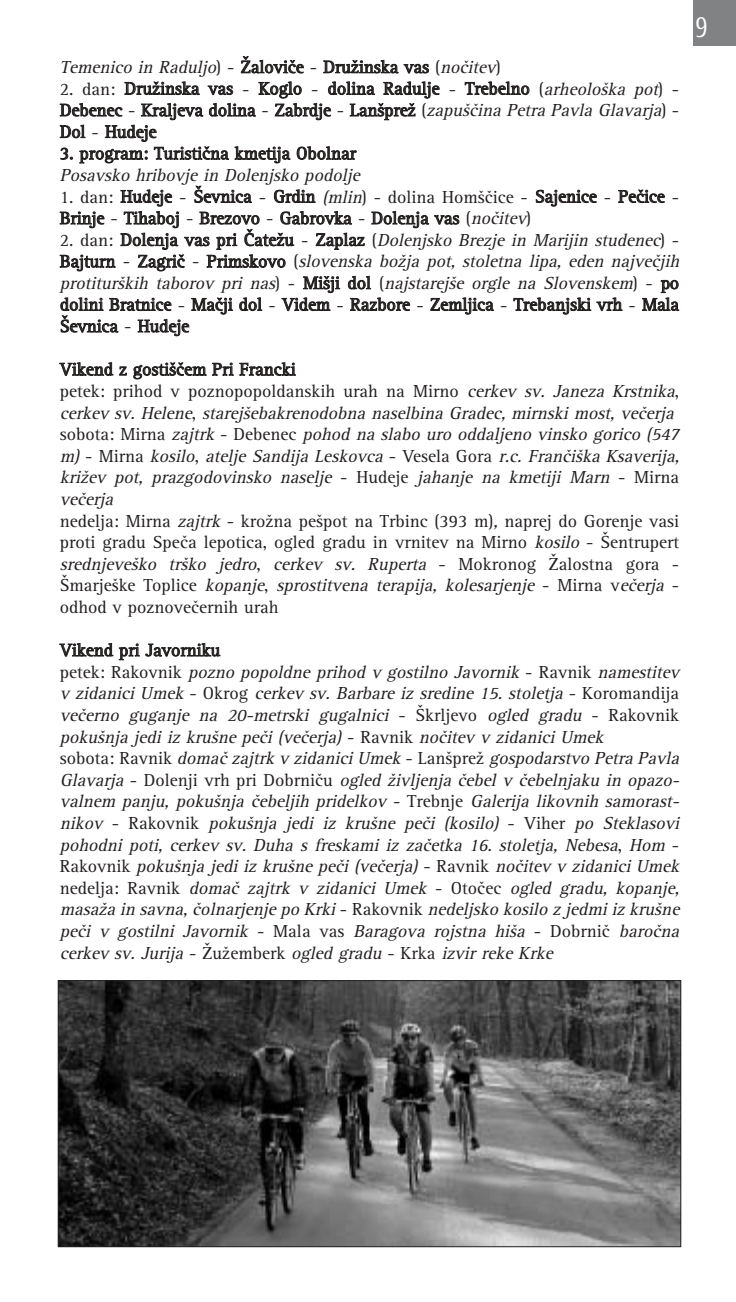
<style>
.page{position:relative;width:736px;height:1302px;background:#fff}
.page>*{position:absolute;margin:0;border:0;box-sizing:border-box;transform-origin:0 0}
.t1{font:32px "Rotis Serif SG";color:#fff;scale:.75 1}
.t2{font:italic 18px/21.6px "Rotis Serif SG";color:#231f1f}
.t3{font:18px/21.6px "Rotis Serif SG";letter-spacing:-.005em;color:#231f1f;text-align:justify}
.s1{font-style:italic}
.s2{font-style:normal}
</style>
<div class="page">
<img style="left:60px;top:982px;width:619px;height:263px">
<div style="left:58px;top:980px;width:623px;height:267px;border:1px solid #231f1f"></div>
<div style="left:694px;top:0;width:42px;height:45px;background:#808284"></div>
<p class="t3" style="left:60px;top:58px;width:442px"><span class="s1">Temenico in Raduljo</span>) - ÆaloviËe - Druæinska vas (<span class="s1">noËitev</span>)</p>
<p class="t3" style="left:60px;top:79px;width:621px">2. dan: Druæinska vas - Koglo - dolina Radulje - Trebelno (<span class="s1">arheoloπka pot</span>) - Debenec - Kraljeva dolina - Zabrdje - Lanπpreæ (<span class="s1">zapuπËina Petra Pavla Glavarja</span>) - Dol - Hudeje</p>
<p class="t3" style="left:60px;top:144px;width:298px">3. program: TuristiËna kmetija Obolnar</p>
<p class="t2" style="left:60px;top:166px;width:305px">Posavsko hribovje in Dolenjsko podolje</p>
<p class="t3" style="left:60px;top:187px;width:621px">1. dan: Hudeje - ©evnica - Grdin <span class="s1">(mlin</span>) - dolina HomπËice - Sajenice - PeËice -<br>Brinje - Tihaboj - Brezovo - Gabrovka - Dolenja vas (<span class="s1">noËitev</span>)</p>
<p class="t3" style="left:60px;top:230px;width:621px">2. dan: Dolenja vas pri »ateæu - Zaplaz (<span class="s1">Dolenjsko Brezje in Marijin studenec</span>) - B aj t u r n - Z a g r i Ë - P r i m s k o v o ( <span class="s1">slovenska boæja pot, stoletna lipa, eden najveËjih protiturπkih taborov pri nas</span>) - M i πj i d o l ( <span class="s1">najstarejπe orgle na Slovenskem</span>) - p o dolini Bratnice - MaËji dol - Videm - Razbore - Zemljica - Trebanjski vrh - Mala ©evnica - Hudeje</p>
<p class="t2" style="left:60px;top:360px;width:625px"><span class="s2">Vikend z gostiπËem Pri Francki<br>petek: prihod v poznopopoldanskih urah na Mirno</span> cerkev sv. Janeza Krstnika<span class="s2">, </span>cerkev sv. Helene<span class="s2">,</span> starejπebakrenodobna naselbina Gradec, mirnski most, veËerj a <span class="s2">s o b o t a : M i r n a</span> zajtrk <span class="s2">- D e b e n e c</span> pohod na slabo uro oddaljeno vinsko gorico (547 m) <span class="s2">- M i r n a</span> kosilo<span class="s2">,</span> atelje Sandija Leskovca <span class="s2">- Ve s e l a G o r a</span> r.c. FranËiπka Ksaverija, kriæev pot, prazgodovinsko naselje <span class="s2">- H u d ej e</span> j ahanje na kmetiji Marn <span class="s2">- M i r n a </span>veËerj a<br><span class="s2">nedelja: Mirna</span> zajtrk <span class="s2">- kroæna peπpot na Trbinc (393 m)</span>, <span class="s2">naprej do Gorenje vasi proti gradu SpeËa lepotica, ogled gradu in vrnitev na Mirno</span> kosilo <span class="s2">- ©entrupert </span>srednjeveπko trπko jedro<span class="s2">,</span> cerkev sv. Ruperta <span class="s2">- M o k r o n o g Æ a l o s t n a g o r a - © m a rj e π k e T o p l i c e</span> kopanje<span class="s2">,</span> sprostitvena terapija, kolesarjenje <span class="s2">- M i r n a v</span> eËerja <span class="s2">- odhod v poznoveËernih urah</span></p>
<p class="t2" style="left:60px;top:641px;width:625px"><span class="s2">Vikend pri Javorniku<br>p e t e k : R a k o v n i k</span> pozno popoldne prihod v gostilno Javornik <span class="s2">- R a v n i k</span> namestitev v zidanici Umek <span class="s2">- O k r o g</span> cerkev sv. Barbare iz sredine 15. stoletja <span class="s2">- K o r o m a n d ij a </span>veËerno guganje na 20-metrski gugalnici <span class="s2">- © k r lj e v o</span> ogled gradu <span class="s2">- R a k o v n i k </span>pokuπnja jedi iz kruπne peËi (veËerja) <span class="s2">- R a v n i k</span> noËitev v zidanici Umek<br><span class="s2">s o b o t a : R a v n i k</span> domaË zajtrk v zidanici Umek <span class="s2">- L a n π p r e æ</span> gospodarstvo Petra Pavla Glavarj a <span class="s2">- D o l e nj i v r h p r i D o b r n i Ë u</span> ogled æivljenj a Ëebel v Ëebelnj aku in opazo&shy;valnem panju, pokuπnj a Ëebeljih pridelkov <span class="s2">- T r e b nj e</span> Galerij a likovnih samorast&shy;nikov <span class="s2">- R a k o v n i k</span> pokuπnja jedi iz kruπne peËi (kosilo) <span class="s2">- V i h e r</span> po Steklasovi pohodni poti, cerkev sv. Duha s freskami iz zaËetka 16. stoletj a, Nebesa<span class="s2">,</span> Hom <span class="s2">- R a k o v n i k</span> pokuπnja jedi iz kruπne peËi (veËerja) <span class="s2">- R a v n i k</span> noËitev v zidanici Umek <span class="s2">n e d e lj a : R a v n i k</span> domaË zajtrk v zidanici Umek <span class="s2">- O t o Ë e c</span> ogled gradu, kopanje, masaæa in savna, Ëolnarjenje po Krki <span class="s2">- R a k o v n i k</span> nedeljsko kosilo z jedmi iz kruπne peËi v gostilni Javornik <span class="s2">- M a l a v a s</span> Baragova rojstna hiπa <span class="s2">- D o b r n i Ë</span> baroËna cerkev sv. Jurij a <span class="s2">- Æ u æ e m b e r k</span> ogled gradu <span class="s2">- K r k a</span> izvir reke Krke</p>
<h1 class="t1" style="left:696px;top:15px;width:18px">9</h1>
</div>
